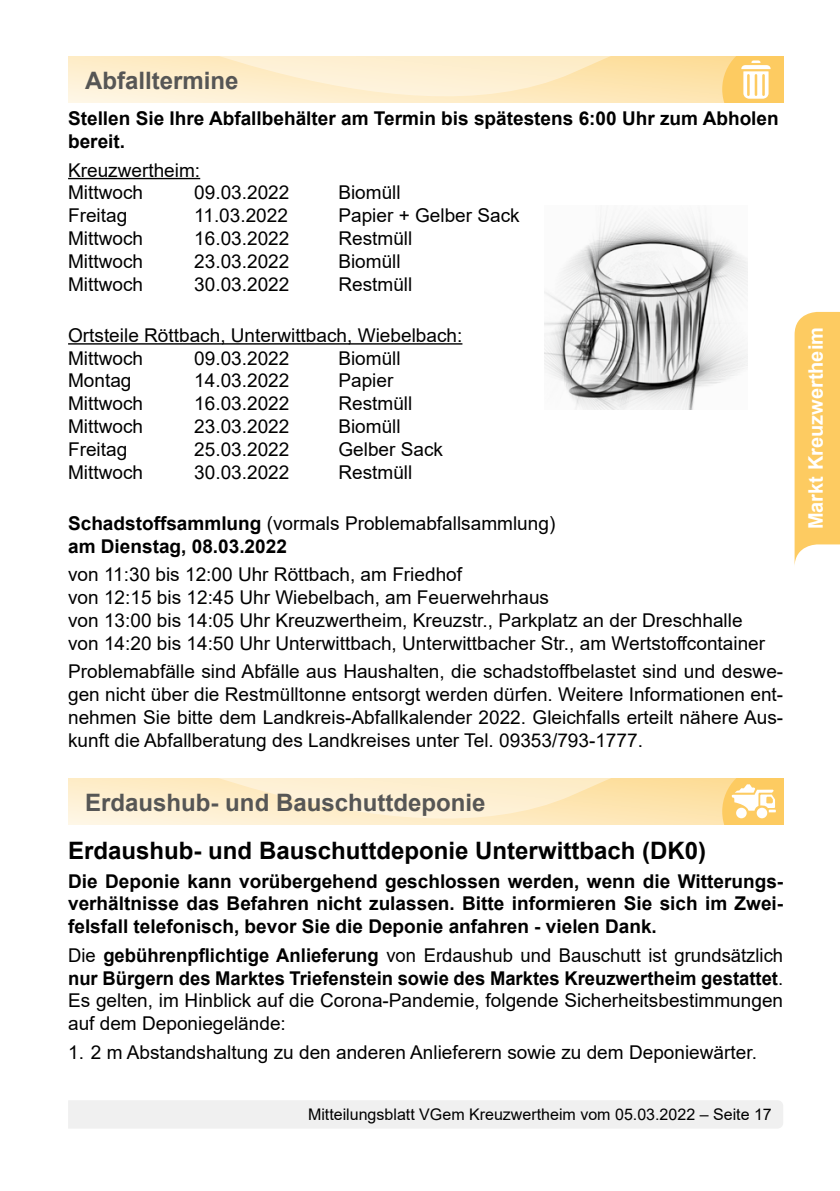
<style>
.page{position:relative;width:840px;height:1191px;background:#fff}
.page>*{position:absolute;margin:0;border:0;box-sizing:border-box;transform-origin:0 0}
.t1{font:700 24px "Arial";color:#000}
.t2{font:700 24px "Arial";color:#565655}
.t3{font:700 20px "Arial";color:#fff}
.t4{font:19px/22.8px "Arial";color:#000}
.t5{font:700 19px/22.8px "Arial";color:#000}
.t6{font:16px "Arial";color:#000}
.s1{font-weight:400}
.s2{font-weight:700}
</style>
<div class="page">
<div style="left:68px;top:1100px;width:714px;height:28px;background:#f0f0f0"></div>
<hr style="left:68px;top:178px;width:132px;height:1px;background:#000">
<hr style="left:68px;top:343px;width:394px;height:1px;background:#000">
<svg style="left:68px;top:57px;width:714px;height:45px;background:#fdeac2"></svg>
<svg style="left:68px;top:779px;width:714px;height:45px;background:#fdeac2"></svg>
<img style="left:544px;top:211px;width:203px;height:198px">
<svg style="left:794px;top:312px;width:45px;height:253px;background:#fdcf6f"></svg>
<p class="t2" style="left:85px;top:63px;width:155px">Abfalltermine</p>
<p class="t5" style="left:68px;top:107px;width:711px">Stellen Sie Ihre Abfallbehälter am Termin bis spätestens 6:00 Uhr zum Abholen bereit.</p>
<p class="t4" style="left:68px;top:158px;width:133px">Kreuzwertheim:<br>Mittwoch</p>
<p class="t4" style="left:194px;top:181px;width:97px">09.03.2022</p>
<p class="t4" style="left:338px;top:181px;width:64px">Biomüll</p>
<p class="t4" style="left:68px;top:204px;width:61px">Freitag</p>
<p class="t4" style="left:194px;top:204px;width:95px">11.03.2022</p>
<p class="t4" style="left:338px;top:204px;width:183px">Papier + Gelber Sack</p>
<p class="t4" style="left:68px;top:227px;width:76px">Mittwoch</p>
<p class="t4" style="left:194px;top:227px;width:97px">16.03.2022</p>
<p class="t4" style="left:338px;top:227px;width:75px">Restmüll</p>
<p class="t4" style="left:68px;top:249px;width:76px">Mittwoch</p>
<p class="t4" style="left:194px;top:249px;width:97px">23.03.2022</p>
<p class="t4" style="left:338px;top:249px;width:64px">Biomüll</p>
<p class="t4" style="left:68px;top:272px;width:76px">Mittwoch</p>
<p class="t4" style="left:194px;top:272px;width:97px">30.03.2022</p>
<p class="t4" style="left:338px;top:272px;width:75px">Restmüll</p>
<p class="t4" style="left:68px;top:324px;width:395px">Ortsteile Röttbach, Unterwittbach, Wiebelbach:<br>Mittwoch</p>
<p class="t4" style="left:194px;top:346px;width:97px">09.03.2022</p>
<p class="t4" style="left:338px;top:346px;width:64px">Biomüll</p>
<p class="t4" style="left:68px;top:369px;width:65px">Montag</p>
<p class="t4" style="left:194px;top:369px;width:97px">14.03.2022</p>
<p class="t4" style="left:338px;top:369px;width:56px">Papier</p>
<p class="t4" style="left:68px;top:392px;width:76px">Mittwoch</p>
<p class="t4" style="left:194px;top:392px;width:97px">16.03.2022</p>
<p class="t4" style="left:338px;top:392px;width:75px">Restmüll</p>
<p class="t4" style="left:68px;top:415px;width:76px">Mittwoch</p>
<p class="t4" style="left:194px;top:415px;width:97px">23.03.2022</p>
<p class="t4" style="left:338px;top:415px;width:64px">Biomüll</p>
<p class="t4" style="left:68px;top:438px;width:61px">Freitag</p>
<p class="t4" style="left:194px;top:438px;width:97px">25.03.2022</p>
<p class="t4" style="left:338px;top:438px;width:106px">Gelber Sack</p>
<p class="t4" style="left:68px;top:460px;width:76px">Mittwoch</p>
<p class="t4" style="left:194px;top:460px;width:97px">30.03.2022</p>
<p class="t4" style="left:338px;top:460px;width:75px">Restmüll</p>
<p class="t5" style="left:68px;top:512px;width:488px">Schadstoffsammlung <span class="s1">(vormals Problemabfallsammlung) </span>am Dienstag, 08.03.2022</p>
<p class="t4" style="left:68px;top:563px;width:698px">von 11:30 bis 12:00 Uhr Röttbach, am Friedhof<br>von 12:15 bis 12:45 Uhr Wiebelbach, am Feuerwehrhaus<br>von 13:00 bis 14:05 Uhr Kreuzwertheim, Kreuzstr., Parkplatz an der Dreschhalle von 14:20 bis 14:50 Uhr Unterwittbach, Unterwittbacher Str., am Wertstoffcontainer</p>
<p class="t4" style="left:68px;top:660px;width:716px;text-align:justify">Problemabfälle sind Abfälle aus Haushalten, die schadstoffbelastet sind und deswe&shy;gen nicht über die Restmülltonne entsorgt werden dürfen. Weitere Informationen ent&shy;nehmen Sie bitte dem Landkreis-Abfallkalender 2022. Gleichfalls erteilt nähere Aus&shy;kunft die Abfallberatung des Landkreises unter Tel. 09353/793-1777.</p>
<p class="t2" style="left:85px;top:786px;width:402px">Erdaushub- und Bauschuttdeponie</p>
<p class="t1" style="left:68px;top:833px;width:639px">Erdaushub- und Bauschuttdeponie Unterwittbach (DK0)</p>
<p class="t5" style="left:68px;top:869px;width:716px;text-align:justify">Die Deponie kann vorübergehend geschlossen werden, wenn die Witterungs&shy;verhältnisse das Befahren nicht zulassen. Bitte informieren Sie sich im Zwei&shy;felsfall telefonisch, bevor Sie die Deponie anfahren - vielen Dank.</p>
<p class="t4" style="left:68px;top:943px;width:716px;text-align:justify">Die <span class="s2">gebührenpflichtige Anlieferung</span> von Erdaushub und Bauschutt ist grundsätzlich <span class="s2">nur Bürgern des Marktes Triefenstein sowie des Marktes Kreuzwertheim gestattet</span>.<br>Es gelten, im Hinblick auf die Corona-Pandemie, folgende Sicherheitsbestimmungen auf dem Deponiegelände:</p>
<p class="t4" style="left:68px;top:1040px;width:690px">1. 2 m Abstandshaltung zu den anderen Anlieferern sowie zu dem Deponiewärter.</p>
<p class="t6" style="left:308px;top:1103px;width:465px">Mitteilungsblatt VGem Kreuzwertheim vom 05.03.2022 – Seite 17</p>
<p class="t3" style="left:801px;top:529px;width:204px;rotate:-90deg">Markt Kreuzwertheim</p>
</div>
